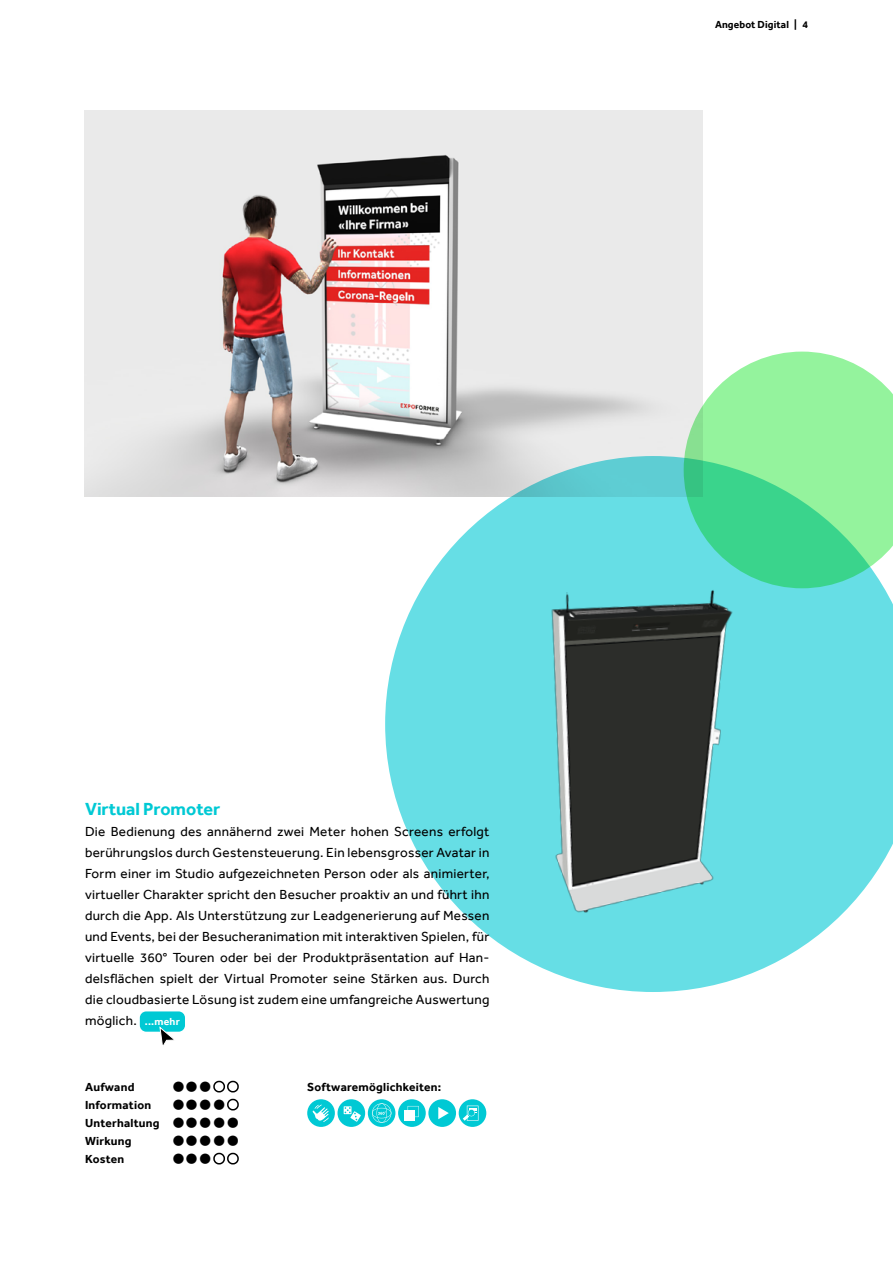
<style>
.page{position:relative;width:893px;height:1263px;background:#fff}
.page>*{position:absolute;margin:0;border:0;box-sizing:border-box;transform-origin:0 0}
.t1{font:700 18px "Effra";color:#00c9d4}
.t2{font:13.5px/21px "Effra";letter-spacing:.02em;color:#000;text-align:justify}
.t3{font:700 12px/18px "Effra";letter-spacing:.02em;color:#000}
.t4{font:700 10.5px "Effra";letter-spacing:.01em;color:#000}
.s1{font-weight:700;font-size:10.5px;color:#fff}
</style>
<div class="page">
<img style="left:85px;top:111px;width:617px;height:386px">
<svg style="left:684px;top:352px;width:209px;height:104px;background:#a6f3ad"></svg>
<svg style="left:385px;top:456px;width:508px;height:536px;fill:#66dee5"></svg>
<img style="left:529px;top:581px;width:227px;height:345px">
<div style="left:140px;top:1011px;width:45px;height:21px;background:#00c9d4;border-radius:6px"></div>
<svg style="left:159px;top:1026px;width:18px;height:19px"></svg>
<div style="left:307px;top:1099px;width:28px;height:28px;background:#00c9d4;border-radius:50%"></div>
<svg style="left:313px;top:1104px;width:16px;height:18px"></svg>
<div style="left:337px;top:1099px;width:28px;height:28px;background:#00c9d4;border-radius:50%"></div>
<svg style="left:344px;top:1106px;width:7px;height:8px"></svg>
<svg style="left:345px;top:1107px;width:16px;height:15px"></svg>
<div style="left:368px;top:1099px;width:27px;height:28px;background:#00c9d4;border-radius:50%"></div>
<svg style="left:372px;top:1103px;width:19px;height:20px"></svg>
<div style="left:398px;top:1099px;width:28px;height:28px;background:#00c9d4;border-radius:50%"></div>
<svg style="left:408px;top:1106px;width:11px;height:11px"></svg>
<div style="left:404px;top:1110px;width:11px;height:11px;background:#fff"></div>
<div style="left:428px;top:1099px;width:28px;height:28px;background:#00c9d4;border-radius:50%"></div>
<svg style="left:438px;top:1107px;width:11px;height:12px"></svg>
<div style="left:459px;top:1099px;width:27px;height:28px;background:#00c9d4;border-radius:50%"></div>
<svg style="left:463px;top:1105px;width:15px;height:16px"></svg>
<p class="t4" style="left:715px;top:18px;width:94px">Angebot Digital | 4</p>
<h1 class="t1" style="left:85px;top:798px;width:137px">Virtual Promoter</h1>
<p class="t2" style="left:85px;top:821px;width:406px">Die Bedienung des annähernd zwei Meter hohen Screens erfolgt berührungslos durch Gestensteuerung. Ein lebensgrosser Avatar in Form einer im Studio aufgezeichneten Person oder als animierter, virtueller Charakter spricht den Besucher proaktiv an und führt ihn durch die App. Als Unterstützung zur Leadgenerierung auf Messen und Events, bei der Besucheranimation mit interaktiven Spielen, für virtuelle 360° Touren oder bei der Produktpräsentation auf Han&shy;delsflächen spielt der Virtual Promoter seine Stärken aus. Durch die cloudbasierte Lösung ist zudem eine umfangreiche Auswertung möglich. <span class="s1">...mehr</span></p>
<p class="t3" style="left:85px;top:1078px;width:76px">Aufwand<br>Information<br>Unterhaltung<br>Wirkung<br>Kosten</p>
<p class="t3" style="left:307px;top:1078px;width:136px">Softwaremöglichkeiten:</p>
</div>
